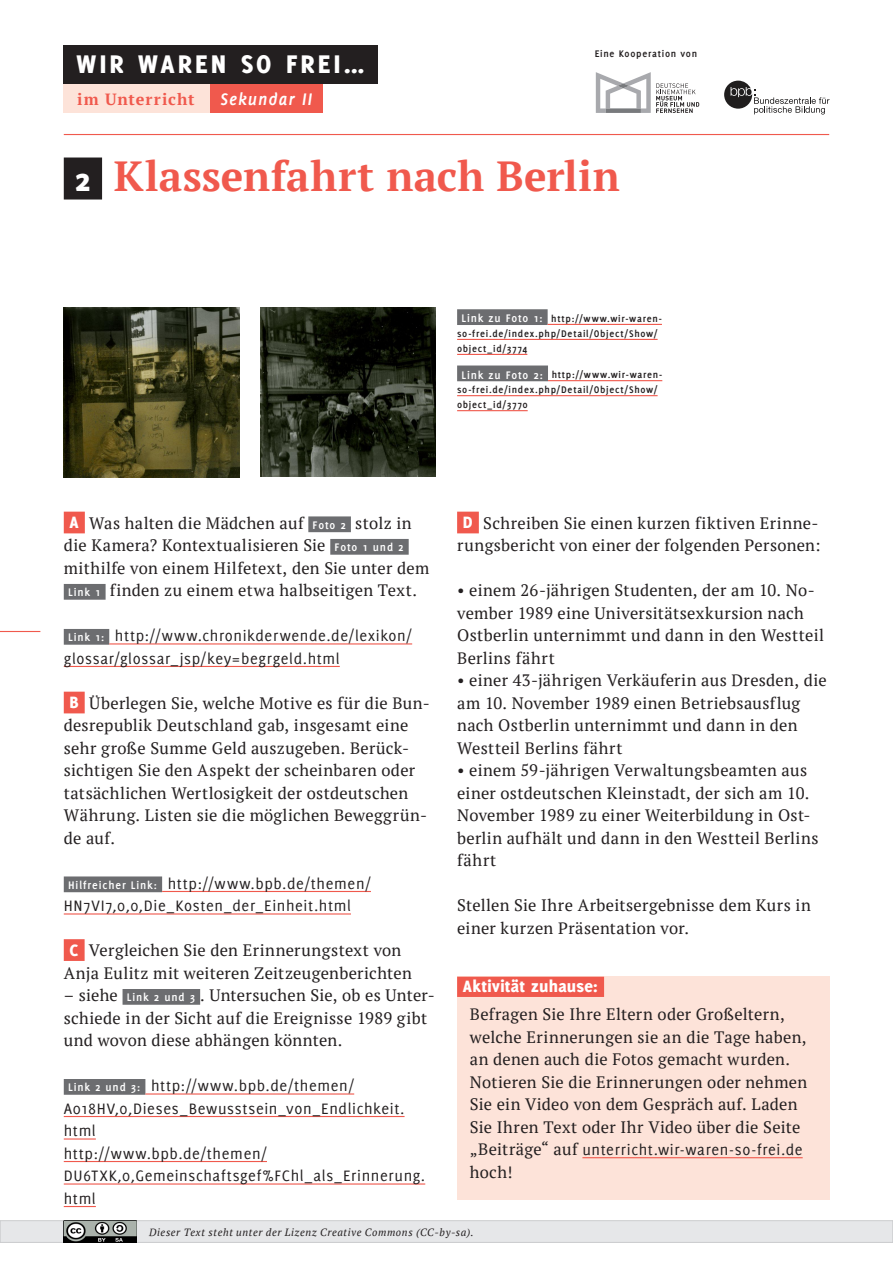
<style>
.page{position:relative;width:893px;height:1263px;background:#fff}
.page>*{position:absolute;margin:0;border:0;box-sizing:border-box;transform-origin:0 0}
.Aufgabe_Headline{font:700 42px "PT Serif";letter-spacing:.005em;color:#f0594d}
.t1{font:800 27.9px "Delicious";letter-spacing:.115em;color:#fff}
.t2{font:italic 700 18.3px "Delicious";letter-spacing:.05em;color:#fff}
.S__Zusatzaufgabe_Hea{font:800 18px "Delicious";letter-spacing:.015em;color:#fff}
.S__Fließtext{font:16.5px/22.5px "PT Serif";letter-spacing:.015em;color:#231f20}
.S__Fließtext-2{font:16.5px/22.5px "Delicious";letter-spacing:.04em;color:#231f20}
.S__Zusatzaufgabe_Fli{font:16.5px/22.5px "PT Serif";letter-spacing:.015em;color:#231f20}
.weblink{font:16.5px/22.5px "PT Serif";letter-spacing:.015em;color:#231f20}
.t3{font:700 16.2px "PT Serif";letter-spacing:.055em;color:#f0594d}
.S__Zusatzaufgabe_Fli-2{font:italic 12px "PT Serif";letter-spacing:.03em;color:#231f20}
.weblink-2{font:700 10.5px/15px "Delicious";letter-spacing:.07em;color:#231f20}
.S__Zusatzaufgabe_Fli-3{font:italic 10.5px "PT Serif";letter-spacing:.055em;color:#231f20}
.BU{font:700 10.5px "Delicious";letter-spacing:.07em;color:#231f20}
.s1{font-family:"Delicious";font-weight:800;font-size:34.5px;color:#fff}
.s2{font-size:12px;color:#fff}
.s3{font-family:"Delicious";font-weight:800;font-size:18px;color:#fff}
.s4{font-family:"Delicious";font-weight:700;font-size:12px;color:#fff}
.s5{font-weight:700;font-size:12px;color:#fff}
.s6{font-family:"Delicious"}
</style>
<div class="page">
<hr style="left:0;top:631px;width:40px;height:1px;background:#f0594d">
<div style="left:64px;top:512px;width:21px;height:21px;background:#f0594d"></div>
<div style="left:308px;top:516px;width:43px;height:16px;background:#6c6d70"></div>
<div style="left:330px;top:539px;width:79px;height:16px;background:#6c6d70"></div>
<div style="left:64px;top:584px;width:42px;height:16px;background:#6c6d70"></div>
<div style="left:64px;top:629px;width:45px;height:16px;background:#6c6d70"></div>
<hr style="left:109px;top:643px;width:303px;height:1px;background:#f0594d">
<hr style="left:64px;top:666px;width:276px;height:1px;background:#f0594d">
<div style="left:64px;top:692px;width:21px;height:21px;background:#f0594d"></div>
<div style="left:64px;top:876px;width:98px;height:16px;background:#6c6d70"></div>
<hr style="left:162px;top:891px;width:209px;height:1px;background:#f0594d">
<hr style="left:64px;top:913px;width:287px;height:1px;background:#f0594d">
<div style="left:64px;top:939px;width:21px;height:22px;background:#f0594d"></div>
<div style="left:123px;top:989px;width:77px;height:16px;background:#6c6d70"></div>
<div style="left:64px;top:1079px;width:81px;height:16px;background:#6c6d70"></div>
<hr style="left:145px;top:1093px;width:209px;height:1px;background:#f0594d">
<hr style="left:64px;top:1116px;width:341px;height:1px;background:#f0594d">
<hr style="left:64px;top:1138px;width:32px;height:1px;background:#f0594d">
<hr style="left:64px;top:1161px;width:203px;height:1px;background:#f0594d">
<hr style="left:64px;top:1183px;width:361px;height:1px;background:#f0594d">
<hr style="left:64px;top:1206px;width:32px;height:1px;background:#f0594d">
<div style="left:457px;top:512px;width:22px;height:21px;background:#f0594d"></div>
<img style="left:64px;top:307px;width:175px;height:170px">
<img style="left:260px;top:307px;width:176px;height:170px">
<div style="left:64px;top:158px;width:38px;height:42px;background:#231f20"></div>
<div style="left:457px;top:309px;width:91px;height:16px;background:#6c6d70"></div>
<hr style="left:548px;top:324px;width:114px;height:1px;background:#f0594d">
<hr style="left:457px;top:339px;width:201px;height:1px;background:#f0594d">
<hr style="left:457px;top:354px;width:70px;height:1px;background:#f0594d">
<div style="left:457px;top:365px;width:91px;height:16px;background:#6c6d70"></div>
<hr style="left:548px;top:380px;width:114px;height:1px;background:#f0594d">
<hr style="left:457px;top:395px;width:201px;height:1px;background:#f0594d">
<hr style="left:457px;top:410px;width:71px;height:1px;background:#f0594d">
<div style="left:457px;top:976px;width:372px;height:224px;background:#fde3d9"></div>
<div style="left:457px;top:977px;width:147px;height:20px;background:#f0594d"></div>
<hr style="left:582px;top:1157px;width:221px;height:1px;background:#f0594d">
<div style="left:0;top:1221px;width:893px;height:21px;background:#e6e7e9"></div>
<div style="left:0;top:1220px;width:893px;height:22px;border:1px solid #cbccce"></div>
<img style="left:64px;top:1221px;width:73px;height:21px">
<hr style="left:64px;top:134px;width:765px;height:1px;background:#f0594d">
<svg style="left:596px;top:72px;width:103px;height:41px"></svg>
<svg style="left:724px;top:81px;width:105px;height:34px"></svg>
<div style="left:64px;top:45px;width:314px;height:39px;background:#231f20"></div>
<div style="left:210px;top:84px;width:113px;height:28px;background:#f0594d"></div>
<div style="left:64px;top:84px;width:146px;height:28px;background:#fde3d9"></div>
<p class="t1" style="left:77px;top:47px;width:290px">WIR WAREN SO FREI...</p>
<p class="t3" style="left:77px;top:88px;width:119px">im Unterricht</p>
<p class="t2" style="left:220px;top:88px;width:93px">Sekundar II</p>
<p class="BU" style="left:595px;top:47px;width:104px">Eine Kooperation von</p>
<p class="Aufgabe_Headline" style="left:75px;top:148px;width:546px"><span class="s1">2</span> Klassenfahrt nach Berlin</p>
<p class="weblink-2" style="left:457px;top:311px;width:206px;text-indent:4px"><span class="s2">Link zu Foto 1:</span> http://www.wir-waren&shy;so-frei.de/index.php/Detail/Object/Show/ object_id/3774</p>
<p class="weblink-2" style="left:457px;top:367px;width:207px;text-indent:4px"><span class="s2">Link zu Foto 2:</span> http://www.wir-waren&shy;so-frei.de/index.php/Detail/Object/Show/ object_id/3770</p>
<p class="weblink" style="left:64px;top:511px;width:367px;text-indent:6px"><span class="s3">A</span> Was halten die Mädchen auf <span class="s4">Foto 2</span> stolz in die Kamera? Kontextualisieren Sie <span class="s4">Foto 1 und 2 </span>mithilfe von einem Hilfetext, den Sie unter dem</p>
<p class="weblink" style="left:68px;top:579px;width:350px"><span class="s4">Link 1</span> finden zu einem etwa halbseitigen Text.</p>
<p class="S__Fließtext-2" style="left:64px;top:624px;width:350px"><span class="s5">Link 1:</span> http://www.chronikderwende.de/lexikon/ glossar/glossar_jsp/key=begrgeld.html</p>
<p class="S__Fließtext" style="left:64px;top:691px;width:368px;text-indent:6px"><span class="s3">B</span> Überlegen Sie, welche Motive es für die Bun&shy;desrepublik Deutschland gab, insgesamt eine sehr große Summe Geld auszugeben. Berück&shy;sichtigen Sie den Aspekt der scheinbaren oder tatsächlichen Wertlosigkeit der ostdeutschen Währung. Listen sie die möglichen Beweggrün&shy;de auf.</p>
<p class="S__Fließtext-2" style="left:64px;top:872px;width:309px"><span class="s5">Hilfreicher Link:</span> http://www.bpb.de/themen/<br>HN7VI7,0,0,Die_Kosten_der_Einheit.html</p>
<p class="S__Fließtext" style="left:64px;top:939px;width:350px;text-align:center"><span class="s3">C</span> Vergleichen Sie den Erinnerungstext von<br>Anja Eulitz mit weiteren Zeitzeugenberichten</p>
<p class="S__Fließtext" style="left:64px;top:984px;width:373px">– siehe <span class="s4">Link 2 und 3</span> . Untersuchen Sie, ob es Unter&shy;schiede in der Sicht auf die Ereignisse 1989 gibt und wovon diese abhängen könnten.</p>
<p class="S__Fließtext-2" style="left:64px;top:1074px;width:342px"><span class="s5">Link 2 und 3:</span> http://www.bpb.de/themen/<br>A018HV,0,Dieses_Bewusstsein_von_Endlichkeit. html</p>
<p class="S__Fließtext-2" style="left:64px;top:1142px;width:363px">http://www.bpb.de/themen/<br>DU6TXK,0,Gemeinschaftsgef%FChl_als_Erinnerung. html</p>
<p class="S__Fließtext" style="left:457px;top:511px;width:365px;text-align:center"><span class="s3">D</span> Schreiben Sie einen kurzen fiktiven Erinne&shy;rungsbericht von einer der folgenden Personen:</p>
<p class="S__Fließtext" style="left:457px;top:579px;width:368px">• einem 26-jährigen Studenten, der am 10. No&shy;vember 1989 eine Universitätsexkursion nach Ostberlin unternimmt und dann in den Westteil Berlins fährt</p>
<p class="S__Fließtext" style="left:457px;top:669px;width:371px">• einer 43-jährigen Verkäuferin aus Dresden, die am 10. November 1989 einen Betriebsausflug nach Ostberlin unternimmt und dann in den Westteil Berlins fährt</p>
<p class="S__Fließtext" style="left:457px;top:759px;width:363px">• einem 59-jährigen Verwaltungsbeamten aus einer ostdeutschen Kleinstadt, der sich am 10.<br>November 1989 zu einer Weiterbildung in Ost&shy;berlin aufhält und dann in den Westteil Berlins fährt</p>
<p class="S__Fließtext" style="left:457px;top:894px;width:355px">Stellen Sie Ihre Arbeitsergebnisse dem Kurs in einer kurzen Präsentation vor.</p>
<p class="S__Zusatzaufgabe_Hea" style="left:463px;top:976px;width:137px">Aktivität zuhause:</p>
<p class="S__Zusatzaufgabe_Fli" style="left:470px;top:1003px;width:339px">Befragen Sie Ihre Eltern oder Großeltern, welche Erinnerungen sie an die Tage haben, an denen auch die Fotos gemacht wurden.<br>Notieren Sie die Erinnerungen oder nehmen Sie ein Video von dem Gespräch auf. Laden Sie Ihren Text oder Ihr Video über die Seite „Beiträge“ auf <span class="s6">unterricht.wir-waren-so-frei.de </span>hoch!</p>
<p class="S__Zusatzaufgabe_Fli-2" style="left:189px;top:1220px;width:354px">Dieser Text steht unter der Lizenz Creative Commens (CC-by-sa).</p>
<p class="S__Zusatzaufgabe_Fli-3" style="left:149px;top:1226px;width:326px">Dieser Text steht unter der Lizenz Creative Commons (CC-by-sa).</p>
</div>
